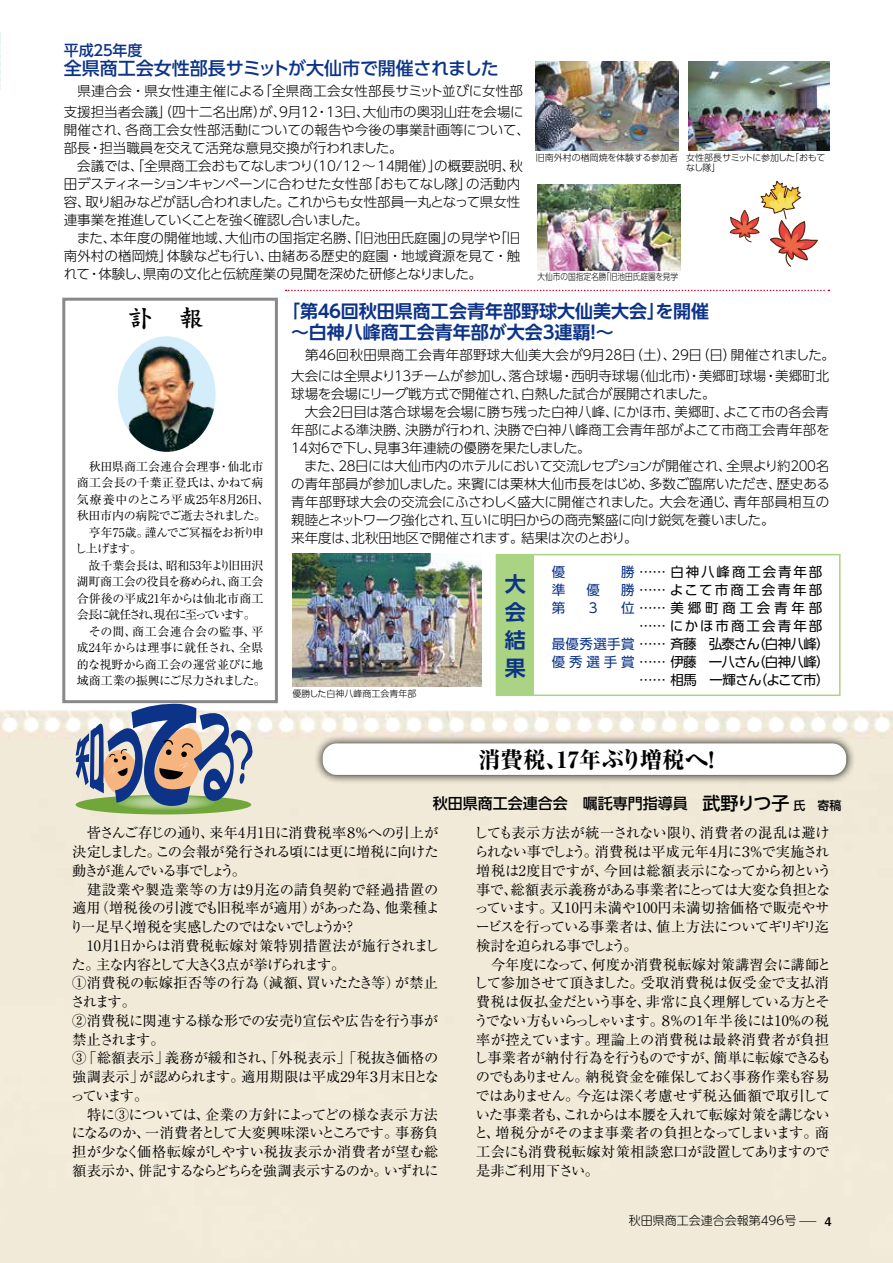
<style>
.page{position:relative;width:893px;height:1263px;background:#fff}
.page>*{position:absolute;margin:0;border:0;box-sizing:border-box;transform-origin:0 0}
.t1{font:600 25.5px "DFP Kai Sho CID";color:#000}
.t2{font:800 22.5px "Ryumin Pr 5";color:#000}
.t3{font:700 21px/28.2px "UD Shin Go Pro De";color:#0c3388;text-align:justify}
.t4{font:700 18px/21px "UD Shin Go Pro De";color:#0c3388}
.t5{font:500 18px "UD Shin Go Pro";color:#0c3388}
.t6{font:500 15px "UD Shin Go Pro";color:#000}
.t7{font:500 15px "UD Shin Go Pro";letter-spacing:-.185em;color:#0c3388}
.t8{font:14.25px/18.8px "Ryumin Pr 5";letter-spacing:-.03em;color:#000}
.t9{font:300 13.5px/18px "UD Shin Go Pro";letter-spacing:-.01em;color:#000}
.t10{font:13.5px "UD Shin Go Pro";letter-spacing:-.05em;color:#000}
.t11{font:13.5px "UD Shin Go Pro";letter-spacing:.14em;color:#000}
.t12{font:13.5px "UD Shin Go Pro";letter-spacing:-.055em;color:#000}
.t13{font:13.5px "UD Shin Go Pro";letter-spacing:.165em;color:#000}
.t14{font:13.5px "UD Shin Go Pro";letter-spacing:.28em;color:#000}
.t15{font:13.5px "UD Shin Go Pro";color:#0c3388}
.t16{font:12px/16.5px "Ryumin Pr 5";letter-spacing:-.02em;color:#000}
.t17{font:300 12px "UD Shin M Go Pro";color:#000}
.t18{font:12px "Midashi Go Pr 5 MB31";color:#000}
.t19{font:300 9px "UD Shin Go Pro";color:#000}
.t20{font:300 9px/10.4px "UD Shin Go Pro";letter-spacing:-.035em;color:#000}
.t21{font:300 9px "UD Shin Go Pro";color:#000;scale:.85 1}
.s1{color:#0c3388}
.s2{font-size:18px}
.s3{font-size:12px}
</style>
<div class="page">
<div style="left:0;top:710px;width:893px;height:553px;background:#f1ead8"></div>
<svg style="left:0;top:32px;width:1px;height:57px"></svg>
<img style="left:118px;top:336px;width:98px;height:116px">
<div style="left:496px;top:555px;width:38px;height:140px;background:#aad384"></div>
<div style="left:76px;top:795px;width:175px;height:19px;background:#71a63b;border-radius:50%"></div>
<svg style="left:115px;top:795px;width:101px;height:15px"></svg>
<svg style="left:76px;top:703px;width:178px;height:103px;background:#989ca6"></svg>
<div style="left:314px;top:734px;width:541px;height:50px;background:#000;opacity:.97"></div>
<div style="left:323px;top:743px;width:523px;height:32px;background:#fff;border-radius:14px"></div>
<img style="left:292px;top:554px;width:189px;height:133px">
<img style="left:689px;top:62px;width:140px;height:89px">
<img style="left:537px;top:185px;width:143px;height:85px">
<img style="left:536px;top:62px;width:143px;height:89px">
<div style="left:62px;top:298px;width:216px;height:405px;border:3px solid #898989"></div>
<div style="left:496px;top:554px;width:345px;height:142px;border:2px solid #aad384"></div>
<svg style="left:730px;top:181px;width:88px;height:86px"></svg>
<svg style="left:286px;top:290px;width:543px;height:1px"></svg>
<svg style="left:799px;top:1221px;width:17px;height:1px"></svg>
<p class="t7" style="left:64px;top:38px;width:80px">平成２５年度</p>
<p class="t5" style="left:64px;top:54px;width:436px">全県商工会女性部長サミットが大仙市で開催されました</p>
<p class="t9" style="left:64px;top:80px;width:461px;line-height:21px">　県連合会・県女性連主催による「全県商工会女性部長サミット並びに女性部支援担当者会議」（四十二名出席）が、９月１２・１３日、大仙市の奥羽山荘を会場に</p>
<p class="t9" style="left:64px;top:121px;width:468px">開催され、各商工会女性部活動についての報告や今後の事業計画等について、部長・担当職員を交えて活発な意見交換が行われました。<br>　会議では、「全県商工会おもてなしまつり（10/12～14開催）」の概要説明、秋田デスティネーションキャンペーンに合わせた女性部「おもてなし隊」の活動内容、取り組みなどが話し合われました。これからも女性部員一丸となって県女性連事業を推進していくことを強く確認し合いました。<br>　また、本年度の開催地域、大仙市の国指定名勝、「旧池田氏庭園」の見学や「旧南外村の楢岡焼」体験なども行い、由緒ある歴史的庭園・地域資源を見て・触れて・体験し、県南の文化と伝統産業の見聞を深めた研修となりました。</p>
<p class="t19" style="left:536px;top:150px;width:144px">旧南外村の楢岡焼を体験する参加者</p>
<p class="t20" style="left:686px;top:152px;width:141px">女性部長サミットに参加した「おもてなし隊」</p>
<p class="t21" style="left:537px;top:269px;width:167px">大仙市の国指定名勝「旧池田氏庭園を見学</p>
<h1 class="t1" style="left:128px;top:304px;width:78px">訃　報</h1>
<p class="t16" style="left:75px;top:457px;width:196px">　秋田県商工会連合会理事・仙北市商工会長の千葉正登氏は、かねて病気療養中のところ平成25年8月26日、秋田市内の病院でご逝去されました。　亨年75歳。謹んでご冥福をお祈り申し上げます。<br>　故千葉会長は、昭和53年より旧田沢湖町商工会の役員を務められ、商工会合併後の平成21年からは仙北市商工会長に就任され、現在に至っています。<br>　その間、商工会連合会の監事、平成24年からは理事に就任され、全県的な視野から商工会の運営並びに地域商工業の振興にご尽力されました。</p>
<p class="t4" style="left:291px;top:300px;width:420px;text-indent:-9px">「第４６回秋田県商工会青年部野球大仙美大会」を開催～白神八峰商工会青年部が大会３連覇！～</p>
<p class="t9" style="left:291px;top:344px;width:545px;line-height:21px">　第４６回秋田県商工会青年部野球大仙美大会が９月２８日（土）、２９日（日）開催されました。大会には全県より１３チームが参加し、落合球場・西明寺球場（仙北市）・美郷町球場・美郷町北</p>
<p class="t9" style="left:289px;top:384px;width:543px">球場を会場にリーグ戦方式で開催され、白熱した試合が展開されました。<br>　大会２日目は落合球場を会場に勝ち残った白神八峰、にかほ市、美郷町、よこて市の各会青年部による準決勝、決勝が行われ、決勝で白神八峰商工会青年部がよこて市商工会青年部を１４対６で下し、見事３年連続の優勝を果たしました。<br>　また、２８日には大仙市内のホテルにおいて交流レセプションが開催され、全県より約２００名の青年部員が参加しました。来賓には栗林大仙市長をはじめ、多数ご臨席いただき、歴史ある青年部野球大会の交流会にふさわしく盛大に開催されました。大会を通じ、青年部員相互の親睦とネットワーク強化され、互いに明日からの商売繁盛に向け鋭気を養いました。<br>来年度は、北秋田地区で開催されます。結果は次のとおり。</p>
<p class="t19" style="left:292px;top:686px;width:125px">優勝した白神八峰商工会青年部</p>
<h3 class="t3" style="left:505px;top:569px;width:22px">大会結果</h3>
<p class="t15" style="left:552px;top:561px;width:15px">優</p>
<p class="t11" style="left:621px;top:561px;width:203px"><span class="s1">勝</span> …… 白神八峰商工会青年部</p>
<p class="t15" style="left:552px;top:579px;width:15px">準</p>
<p class="t15" style="left:586px;top:579px;width:15px">優</p>
<p class="t13" style="left:621px;top:579px;width:203px"><span class="s1">勝</span> …… よこて市商工会青年部</p>
<p class="t15" style="left:552px;top:597px;width:15px">第</p>
<p class="t15" style="left:586px;top:597px;width:15px">３</p>
<p class="t14" style="left:621px;top:597px;width:203px"><span class="s1">位</span>…… 美郷町商工会青年部</p>
<p class="t11" style="left:639px;top:615px;width:185px">…… にかほ市商工会青年部</p>
<p class="t10" style="left:552px;top:633px;width:279px"><span class="s1">最優秀選手賞</span> …… 斉藤　弘泰さん（白神八峰）</p>
<p class="t10" style="left:552px;top:651px;width:279px"><span class="s1">優秀選手賞</span> …… 伊藤　一八さん（白神八峰）</p>
<p class="t12" style="left:639px;top:669px;width:192px">…… 相馬　一輝さん（よこて市）</p>
<h2 class="t2" style="left:478px;top:742px;width:246px">消費税、17年ぶり増税へ！</h2>
<p class="t6" style="left:433px;top:791px;width:410px">秋田県商工会連合会　嘱託専門指導員 <span class="s2">武野りつ子</span> <span class="s3">氏　寄稿</span></p>
<p class="t8" style="left:70px;top:822px;width:372px">　皆さんご存じの通り、来年4月1日に消費税率８％への引上が決定しました。この会報が発行される頃には更に増税に向けた動きが進んでいる事でしょう。<br>　建設業や製造業等の方は9月迄の請負契約で経過措置の適用（増税後の引渡でも旧税率が適用）があった為、他業種より一足早く増税を実感したのではないでしょうか？<br>　10月1日からは消費税転嫁対策特別措置法が施行されました。主な内容として大きく3点が挙げられます。<br>①消費税の転嫁拒否等の行為（減額、買いたたき等）が禁止されます。<br>②消費税に関連する様な形での安売り宣伝や広告を行う事が禁止されます。<br>③「総額表示」義務が緩和され、「外税表示」「税抜き価格の強調表示」が認められます。適用期限は平成29年３月末日となっています。<br>　特に③については、企業の方針によってどの様な表示方法になるのか、一消費者として大変興味深いところです。事務負担が少なく価格転嫁がしやすい税抜表示か消費者が望む総額表示か、併記するならどちらを強調表示するのか。いずれに</p>
<p class="t8" style="left:474px;top:823px;width:359px">しても表示方法が統一されない限り、消費者の混乱は避けられない事でしょう。消費税は平成元年4月に３％で実施され増税は2度目ですが、今回は総額表示になってから初という事で、総額表示義務がある事業者にとっては大変な負担となっています。又10円未満や100円未満切捨価格で販売やサービスを行っている事業者は、値上方法についてギリギリ迄検討を迫られる事でしょう。<br>　今年度になって、何度か消費税転嫁対策講習会に講師として参加させて頂きました。受取消費税は仮受金で支払消費税は仮払金だという事を、非常に良く理解している方とそうでない方もいらっしゃいます。８％の1年半後には10％の税率が控えています。理論上の消費税は最終消費者が負担し事業者が納付行為を行うものですが、簡単に転嫁できるものでもありません。納税資金を確保しておく事務作業も容易ではありません。今迄は深く考慮せず税込価額で取引していた事業者も、これからは本腰を入れて転嫁対策を講じないと、増税分がそのまま事業者の負担となってしまいます。商工会にも消費税転嫁対策相談窓口が設置してありますので是非ご利用下さい。</p>
<p class="t17" style="left:629px;top:1211px;width:169px">秋田県商工会連合会報第496号</p>
<p class="t18" style="left:825px;top:1212px;width:8px">4</p>
</div>
